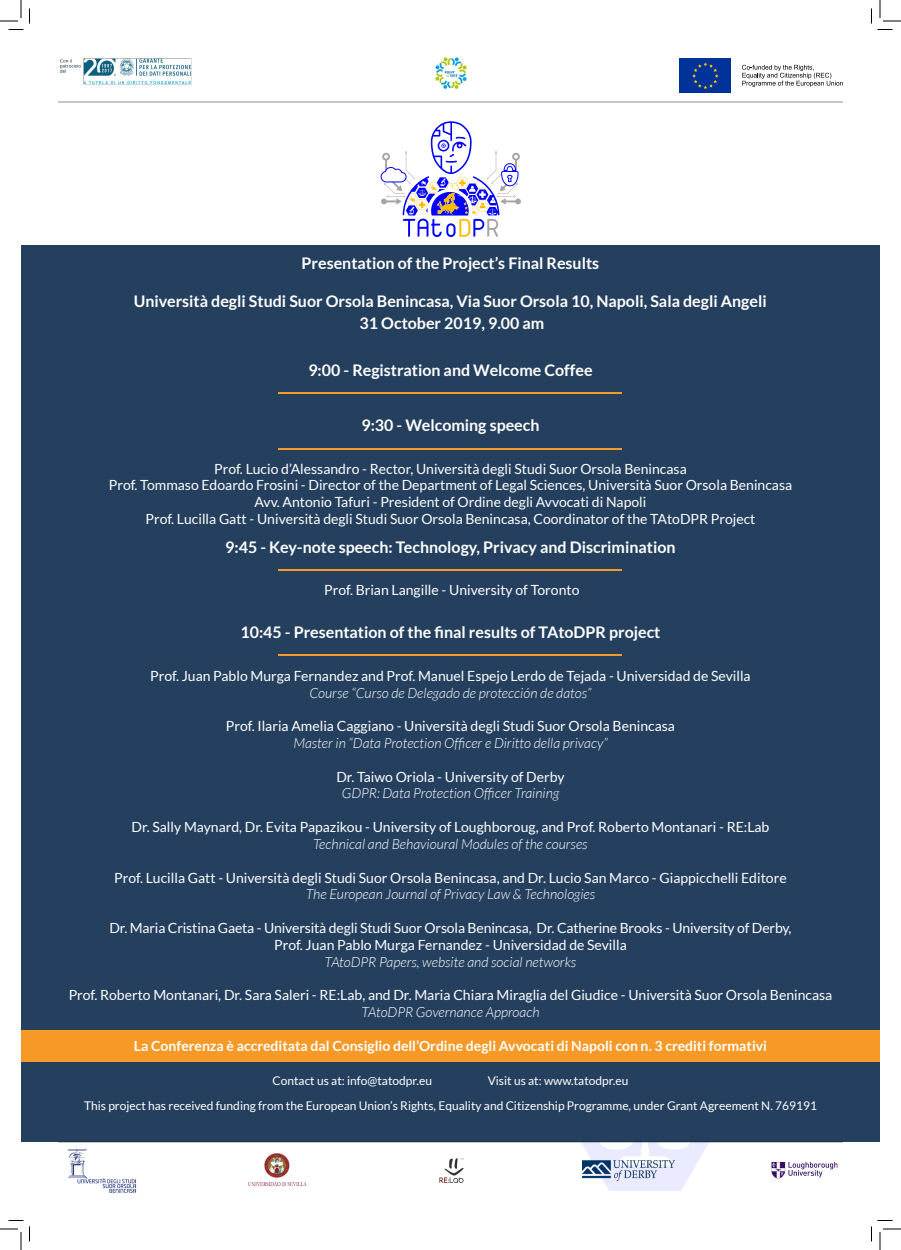
<style>
.page{position:relative;width:901px;height:1250px;background:#fff}
.page>*{position:absolute;margin:0;border:0;box-sizing:border-box;transform-origin:0 0}
.t1{font:700 16px "Lato";color:#fff}
.t2{font:14px "Lato";color:#fff}
.t3{font:italic 300 14px "Lato";color:#fff}
.t4{font:700 14px "Lato";color:#fff}
.t5{font:12px "Lato";color:#fff}
</style>
<div class="page">
<svg style="left:150px;top:1142px;width:688px;height:49px"></svg>
<div style="left:21px;top:245px;width:859px;height:896px;background:#25405f"></div>
<div style="left:21px;top:1030px;width:859px;height:32px;background:#f79927"></div>
<svg style="left:380px;top:122px;width:141px;height:114px"></svg>
<hr style="left:279px;top:392px;width:343px;height:2px;background:#f79927">
<hr style="left:279px;top:448px;width:343px;height:1px;background:#f79927">
<hr style="left:279px;top:569px;width:343px;height:2px;background:#f79927">
<hr style="left:279px;top:654px;width:343px;height:2px;background:#f79927">
<img style="left:245px;top:1153px;width:65px;height:34px">
<img style="left:765px;top:1161px;width:73px;height:18px">
<img style="left:433px;top:1154px;width:40px;height:32px">
<img style="left:67px;top:1149px;width:70px;height:43px">
<img style="left:583px;top:1160px;width:91px;height:20px">
<img style="left:60px;top:58px;width:132px;height:27px">
<div style="left:679px;top:59px;width:52px;height:34px;background:#039"></div>
<svg style="left:692px;top:63px;width:26px;height:26px"></svg>
<svg style="left:742px;top:65px;width:101px;height:22px"></svg>
<img style="left:435px;top:58px;width:32px;height:31px">
<hr style="left:58px;top:1141px;width:785px;height:1px;background:#000">
<hr style="left:58px;top:101px;width:785px;height:1px;background:#000">
<svg style="left:0;top:0;width:30px;height:30px"></svg>
<svg style="left:0;top:1220px;width:30px;height:30px"></svg>
<svg style="left:871px;top:0;width:30px;height:30px"></svg>
<svg style="left:871px;top:1220px;width:30px;height:30px"></svg>
<p class="t1" style="left:302px;top:254px;width:299px">Presentation of the Project’s Final Results</p>
<p class="t1" style="left:134px;top:292px;width:634px">Università degli Studi Suor Orsola Benincasa, Via Suor Orsola 10, Napoli, Sala degli Angeli</p>
<p class="t1" style="left:360px;top:314px;width:186px">31 October 2019, 9.00 am</p>
<p class="t1" style="left:308px;top:361px;width:286px">9:00 - Registration and Welcome Coffee</p>
<p class="t1" style="left:361px;top:416px;width:180px">9:30 - Welcoming speech</p>
<p class="t2" style="left:214px;top:461px;width:474px">Prof. Lucio d’Alessandro - Rector, Università degli Studi Suor Orsola Benincasa</p>
<p class="t2" style="left:109px;top:477px;width:685px">Prof. Tommaso Edoardo Frosini - Director of the Department of Legal Sciences, Università Suor Orsola Benincasa</p>
<p class="t2" style="left:255px;top:494px;width:393px">Avv. Antonio Tafuri - President of Ordine degli Avvocati di Napoli</p>
<p class="t2" style="left:145px;top:511px;width:611px">Prof. Lucilla Gatt - Università degli Studi Suor Orsola Benincasa, Coordinator of the TAtoDPR Project</p>
<p class="t1" style="left:225px;top:538px;width:452px">9:45 - Key-note speech: Technology, Privacy and Discrimination</p>
<p class="t2" style="left:324px;top:582px;width:257px">Prof. Brian Langille - University of Toronto</p>
<p class="t1" style="left:240px;top:623px;width:422px">10:45 - Presentation of the final results of TAtoDPR project</p>
<p class="t2" style="left:150px;top:668px;width:602px">Prof. Juan Pablo Murga Fernandez and Prof. Manuel Espejo Lerdo de Tejada - Universidad de Sevilla</p>
<p class="t3" style="left:309px;top:685px;width:284px">Course “Curso de Delegado de protección de datos”</p>
<p class="t2" style="left:226px;top:718px;width:450px">Prof. Ilaria Amelia Caggiano - Università degli Studi Suor Orsola Benincasa</p>
<p class="t3" style="left:293px;top:735px;width:316px">Master in “Data Protection Officer e Diritto della privacy”</p>
<p class="t2" style="left:336px;top:769px;width:230px">Dr. Taiwo Oriola - University of Derby</p>
<p class="t3" style="left:342px;top:786px;width:219px">GDPR: Data Protection Officer Training</p>
<p class="t2" style="left:131px;top:819px;width:639px">Dr. Sally Maynard, Dr. Evita Papazikou - University of Loughboroug, and Prof. Roberto Montanari - RE:Lab</p>
<p class="t3" style="left:313px;top:836px;width:276px">Technical and Behavioural Modules of the courses</p>
<p class="t2" style="left:114px;top:869px;width:674px">Prof. Lucilla Gatt - Università degli Studi Suor Orsola Benincasa, and Dr. Lucio San Marco - Giappicchelli Editore</p>
<p class="t3" style="left:306px;top:886px;width:291px">The European Journal of Privacy Law &amp; Technologies</p>
<p class="t2" style="left:109px;top:920px;width:684px">Dr. Maria Cristina Gaeta - Università degli Studi Suor Orsola Benincasa, Dr. Catherine Brooks - University of Derby,</p>
<p class="t2" style="left:274px;top:937px;width:354px">Prof. Juan Pablo Murga Fernandez - Universidad de Sevilla</p>
<p class="t3" style="left:325px;top:954px;width:253px">TAtoDPR Papers, website and social networks</p>
<p class="t2" style="left:69px;top:987px;width:765px">Prof. Roberto Montanari, Dr. Sara Saleri - RE:Lab, and Dr. Maria Chiara Miraglia del Giudice - Università Suor Orsola Benincasa</p>
<p class="t3" style="left:361px;top:1004px;width:180px">TAtoDPR Governance Approach</p>
<p class="t4" style="left:134px;top:1038px;width:635px">La Conferenza è accreditata dal Consiglio dell’Ordine degli Avvocati di Napoli con n. 3 crediti formativi</p>
<p class="t5" style="left:273px;top:1074px;width:161px">Contact us at: info@tatodpr.eu</p>
<p class="t5" style="left:488px;top:1074px;width:142px">Visit us at: www.tatodpr.eu</p>
<p class="t5" style="left:84px;top:1098px;width:734px">This project has received funding from the European Union’s Rights, Equality and Citizenship Programme, under Grant Agreement N. 769191</p>
</div>
